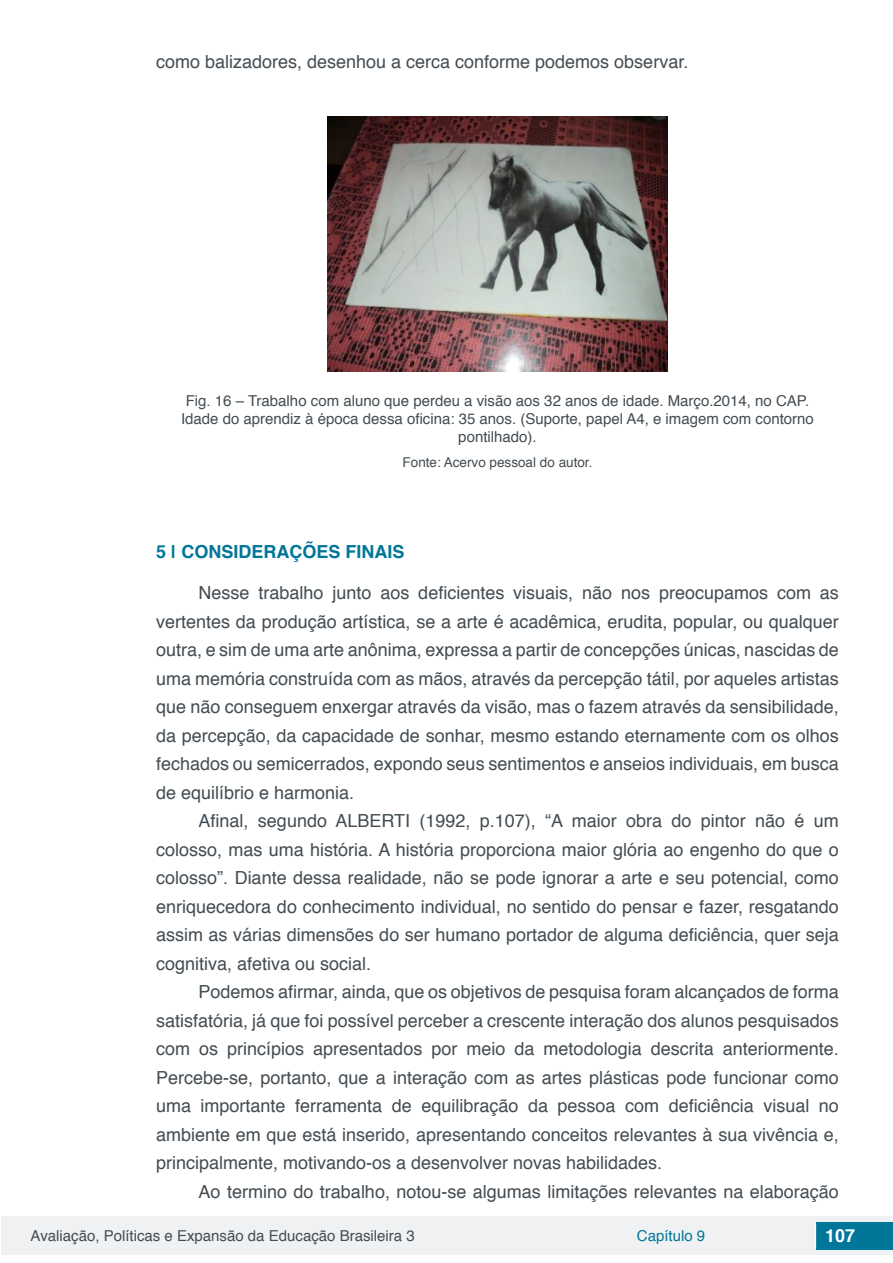
<style>
.page{position:relative;width:893px;height:1263px;background:#fff}
.page>*{position:absolute;margin:0;border:0;box-sizing:border-box;transform-origin:0 0}
.txt{font:18px/28.5px "Helvetica";color:#434c52;text-align:justify}
.t1{font:700 18px "Helvetica";color:#007699}
.t2{font:700 18px "Helvetica";color:#fff}
.info_tab_gra_imag{font:15px/18px "Helvetica";color:#434c52;text-align:center}
.t3{font:15px "Helvetica";color:#007699}
.fonte_tab_gra_imag{font:13.5px "Helvetica";color:#434c52}
</style>
<div class="page">
<div style="left:1px;top:1216px;width:891px;height:38px;background:#f0f1f2"></div>
<div style="left:816px;top:1222px;width:77px;height:27px;background:#007699"></div>
<svg style="left:815px;top:1224px;width:1px;height:24px"></svg>
<img style="left:328px;top:116px;width:339px;height:255px">
<p class="txt" style="left:156px;top:47px;width:534px">como balizadores, desenhou a cerca conforme podemos observar.</p>
<p class="info_tab_gra_imag" style="left:181px;top:393px;width:634px">Fig. 16 – Trabalho com aluno que perdeu a visão aos 32 anos de idade. Março.2014, no CAP.<br>Idade do aprendiz à época dessa oficina: 35 anos. (Suporte, papel A4, e imagem com contorno pontilhado).</p>
<p class="fonte_tab_gra_imag" style="left:403px;top:452px;width:191px">Fonte: Acervo pessoal do autor.</p>
<p class="t1" style="left:156px;top:537px;width:250px">5 | CONSIDERAÇÕES FINAIS</p>
<p class="txt" style="left:156px;top:579px;width:684px;text-indent:43px">Nesse trabalho junto aos deficientes visuais, não nos preocupamos com as vertentes da produção artística, se a arte é acadêmica, erudita, popular, ou qualquer outra, e sim de uma arte anônima, expressa a partir de concepções únicas, nascidas de uma memória construída com as mãos, através da percepção tátil, por aqueles artistas que não conseguem enxergar através da visão, mas o fazem através da sensibilidade, da percepção, da capacidade de sonhar, mesmo estando eternamente com os olhos fechados ou semicerrados, expondo seus sentimentos e anseios individuais, em busca de equilíbrio e harmonia.</p>
<p class="txt" style="left:156px;top:807px;width:684px;text-indent:43px">Afinal, segundo ALBERTI (1992, p.107), “A maior obra do pintor não é um colosso, mas uma história. A história proporciona maior glória ao engenho do que o colosso”. Diante dessa realidade, não se pode ignorar a arte e seu potencial, como enriquecedora do conhecimento individual, no sentido do pensar e fazer, resgatando assim as várias dimensões do ser humano portador de alguma deficiência, quer seja cognitiva, afetiva ou social.</p>
<p class="txt" style="left:156px;top:978px;width:684px;text-indent:43px">Podemos afirmar, ainda, que os objetivos de pesquisa foram alcançados de forma satisfatória, já que foi possível perceber a crescente interação dos alunos pesquisados com os princípios apresentados por meio da metodologia descrita anteriormente.<br>Percebe-se, portanto, que a interação com as artes plásticas pode funcionar como uma importante ferramenta de equilibração da pessoa com deficiência visual no ambiente em que está inserido, apresentando conceitos relevantes à sua vivência e, principalmente, motivando-os a desenvolver novas habilidades.</p>
<p class="txt" style="left:199px;top:1178px;width:642px">Ao termino do trabalho, notou-se algumas limitações relevantes na elaboração</p>
<p class="info_tab_gra_imag" style="left:31px;top:1227px;width:386px">Avaliação, Políticas e Expansão da Educação Brasileira 3</p>
<p class="t3" style="left:637px;top:1224px;width:70px">Capítulo 9</p>
<p class="t2" style="left:825px;top:1221px;width:32px">107</p>
</div>
